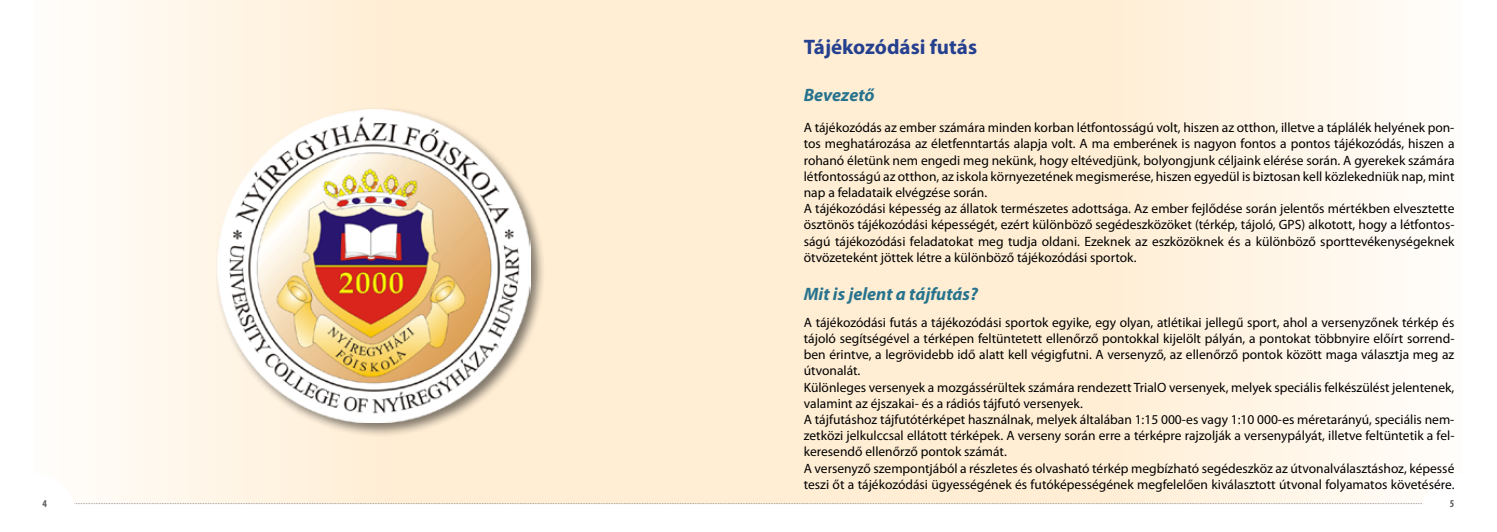
<style>
.page{position:relative;width:1497px;height:532px;background:#fff}
.page>*{position:absolute;margin:0;border:0;box-sizing:border-box;transform-origin:0 0}
.t1{font:700 21px "Myriad Pro";color:#25408f}
.t2{font:italic 700 18px "Myriad Pro";color:#27738e}
.t3{font:13.5px/16.2px "Myriad Pro";color:#000}
.t4{font:700 condensed 10.5px "Myriad Pro";color:#58595b}
</style>
<div class="page">
<div style="left:748px;top:0;width:715px;height:503px;background:linear-gradient(to right,#ffeaca,#fff9f1)"></div>
<div style="left:34px;top:0;width:714px;height:503px;background:linear-gradient(to right,#fff9f2,#ffeaca)"></div>
<svg style="left:34px;top:473px;width:1429px;height:31px"></svg>
<div style="left:215px;top:106px;width:331px;height:332px;background:#000;opacity:.5"></div>
<img style="left:218px;top:109px;width:313px;height:313px">
<h1 class="t1" style="left:804px;top:33px;width:175px">Tájékozódási futás</h1>
<h2 class="t2" style="left:804px;top:83px;width:72px">Bevezető</h2>
<p class="t3" style="left:804px;top:119px;width:652px">A tájékozódás az ember számára minden korban létfontosságú volt, hiszen az otthon, illetve a táplálék helyének pon&shy;tos meghatározása az életfenntartás alapja volt. A ma emberének is nagyon fontos a pontos tájékozódás, hiszen a rohanó életünk nem engedi meg nekünk, hogy eltévedjünk, bolyongjunk céljaink elérése során. A gyerekek számára létfontosságú az otthon, az iskola környezetének megismerése, hiszen egyedül is biztosan kell közlekedniük nap, mint nap a feladataik elvégzése során.<br>A tájékozódási képesség az állatok természetes adottsága. Az ember fejlődése során jelentős mértékben elvesztette ösztönös tájékozódási képességét, ezért különböző segédeszközöket (térkép, tájoló, GPS) alkotott, hogy a létfontos&shy;ságú tájékozódási feladatokat meg tudja oldani. Ezeknek az eszközöknek és a különböző sporttevékenységeknek ötvözeteként jöttek létre a különböző tájékozódási sportok.</p>
<h2 class="t2" style="left:804px;top:282px;width:176px">Mit is jelent a tájfutás?</h2>
<p class="t3" style="left:804px;top:314px;width:652px">A tájékozódási futás a tájékozódási sportok egyike, egy olyan, atlétikai jellegű sport, ahol a versenyzőnek térkép és tájoló segítségével a térképen feltüntetett ellenőrző pontokkal kijelölt pályán, a pontokat többnyire előírt sorrend&shy;ben érintve, a legrövidebb idő alatt kell végigfutni. A versenyző, az ellenőrző pontok között maga választja meg az útvonalát.<br>Különleges versenyek a mozgássérültek számára rendezett TrialO versenyek, melyek speciális felkészülést jelentenek, valamint az éjszakai- és a rádiós tájfutó versenyek.<br>A tájfutáshoz tájfutótérképet használnak, melyek általában 1:15 000-es vagy 1:10 000-es méretarányú, speciális nem&shy;zetközi jelkulccsal ellátott térképek. A verseny során erre a térképre rajzolják a versenypályát, illetve feltüntetik a fel&shy;keresendő ellenőrző pontok számát.<br>A versenyző szempontjából a részletes és olvasható térkép megbízható segédeszköz az útvonalválasztáshoz, képessé teszi őt a tájékozódási ügyességének és futóképességének megfelelően kiválasztott útvonal folyamatos követésére.</p>
<p class="t4" style="left:43px;top:496px;width:6px">4</p>
<p class="t4" style="left:1450px;top:496px;width:6px">5</p>
</div>
